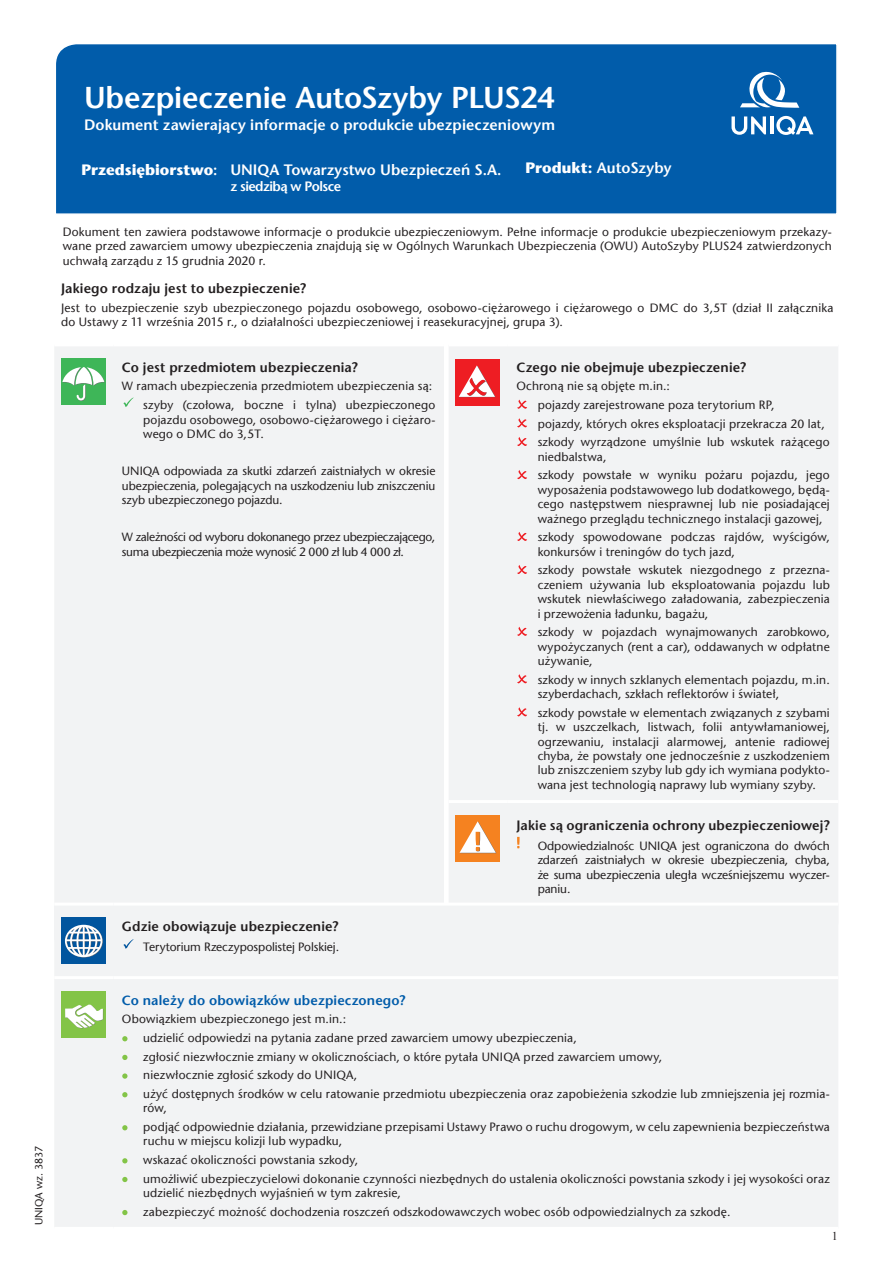
<style>
.page{position:relative;width:893px;height:1263px;background:#fff}
.page>*{position:absolute;margin:0;border:0;box-sizing:border-box;transform-origin:0 0}
.t1{font:600 30px "Stone Sans Pl";letter-spacing:-.005em;color:#fff}
.t2{font:600 15px "Stone Sans Pl";letter-spacing:.005em;color:#fff}
.t3{font:600 13.5px "Stone Sans Pl";letter-spacing:.01em;color:#231f20}
.t4{font:600 13.5px "Stone Sans Pl";letter-spacing:.01em;color:#015caa}
.t5{font:600 13.5px "Stone Sans Pl";letter-spacing:-.04em;color:#fff}
.t6{font:12px/14.4px "Stone Sans Pl";letter-spacing:.015em;color:#231f20}
.t7{font:12px/14.4px "Stone Sans Pl";letter-spacing:-.025em;color:#231f20}
.t8{font:12px "Stone Sans Pl";letter-spacing:-.005em;color:#231f20}
.t9{font:12px "Times New Roman";color:#231f20}
.t10{font:10.5px "Stone Sans Pl";color:#231f20}
.s1{font-weight:700}
</style>
<div class="page">
<div style="left:449px;top:347px;width:389px;height:555px;background:#f2f3f4"></div>
<hr style="left:507px;top:346px;width:2px;height:454px;background:#f2f3f4">
<hr style="left:507px;top:803px;width:2px;height:120px;background:#f2f3f4">
<hr style="left:449px;top:800px;width:59px;height:3px;background:#fff">
<hr style="left:508px;top:800px;width:330px;height:3px;background:#fff">
<div style="left:455px;top:359px;width:45px;height:46px;background:#ee1d23"></div>
<svg style="left:459px;top:365px;width:37px;height:32px"></svg>
<svg style="left:517px;top:400px;width:10px;height:9px"></svg>
<svg style="left:517px;top:418px;width:10px;height:9px"></svg>
<svg style="left:517px;top:437px;width:10px;height:9px"></svg>
<svg style="left:517px;top:470px;width:10px;height:9px"></svg>
<svg style="left:517px;top:532px;width:10px;height:9px"></svg>
<svg style="left:517px;top:565px;width:10px;height:9px"></svg>
<svg style="left:517px;top:627px;width:10px;height:9px"></svg>
<svg style="left:517px;top:674px;width:10px;height:9px"></svg>
<svg style="left:517px;top:707px;width:10px;height:9px"></svg>
<div style="left:455px;top:815px;width:45px;height:46px;background:#f58220"></div>
<svg style="left:460px;top:821px;width:36px;height:32px"></svg>
<svg style="left:517px;top:837px;width:3px;height:11px"></svg>
<div style="left:55px;top:347px;width:389px;height:555px;background:#f2f3f4"></div>
<hr style="left:113px;top:346px;width:1px;height:594px;background:#f2f3f4">
<div style="left:61px;top:358px;width:45px;height:46px;background:#3eb658"></div>
<svg style="left:62px;top:367px;width:43px;height:34px"></svg>
<svg style="left:123px;top:397px;width:10px;height:10px"></svg>
<div style="left:56px;top:44px;width:781px;height:170px;background:#015caa"></div>
<svg style="left:731px;top:116px;width:35px;height:19px"></svg>
<hr style="left:770px;top:116px;width:3px;height:18px;background:#fff">
<svg style="left:776px;top:116px;width:37px;height:19px"></svg>
<svg style="left:740px;top:71px;width:59px;height:37px"></svg>
<div style="left:54px;top:906px;width:784px;height:321px;background:#f2f3f4"></div>
<hr style="left:113px;top:905px;width:1px;height:71px;background:#f2f3f4">
<hr style="left:113px;top:979px;width:1px;height:248px;background:#f2f3f4">
<hr style="left:113px;top:902px;width:725px;height:3px;background:#fff">
<hr style="left:54px;top:976px;width:59px;height:3px;background:#fff">
<hr style="left:113px;top:976px;width:725px;height:3px;background:#fff">
<div style="left:61px;top:918px;width:45px;height:46px;background:#01559e"></div>
<svg style="left:65px;top:925px;width:38px;height:32px"></svg>
<svg style="left:123px;top:939px;width:10px;height:10px"></svg>
<div style="left:61px;top:991px;width:45px;height:46px;background:#83c447"></div>
<svg style="left:65px;top:1004px;width:38px;height:24px"></svg>
<svg style="left:122px;top:1036px;width:6px;height:5px"></svg>
<svg style="left:122px;top:1055px;width:6px;height:5px"></svg>
<svg style="left:122px;top:1073px;width:6px;height:6px"></svg>
<svg style="left:122px;top:1092px;width:6px;height:5px"></svg>
<svg style="left:122px;top:1125px;width:6px;height:5px"></svg>
<svg style="left:122px;top:1158px;width:6px;height:5px"></svg>
<svg style="left:122px;top:1177px;width:6px;height:5px"></svg>
<svg style="left:122px;top:1210px;width:6px;height:5px"></svg>
<p class="t10" style="left:33px;top:1225px;width:81px;rotate:-90deg">UNIQA wz. 3837</p>
<h1 class="t1" style="left:84px;top:79px;width:472px">Ubezpieczenie AutoSzyby PLUS24</h1>
<p class="t2" style="left:84px;top:116px;width:472px">Dokument zawierający informacje o produkcie ubezpieczeniowym</p>
<p class="t2" style="left:82px;top:161px;width:421px"><span class="s1">Przedsiębiorstwo</span>: UNIQA Towarzystwo Ubezpieczeń S.A.</p>
<p class="t5" style="left:230px;top:178px;width:112px">z siedzibą w Polsce</p>
<p class="t2" style="left:526px;top:159px;width:148px"><span class="s1">Produkt:</span> AutoSzyby</p>
<p class="t6" style="left:63px;top:224px;width:770px;text-align:justify">Dokument ten zawiera podstawowe informacje o produkcie ubezpieczeniowym. Pełne informacje o produkcie ubezpieczeniowym przekazy&shy;wane przed zawarciem umowy ubezpieczenia znajdują się w Ogólnych Warunkach Ubezpieczenia (OWU) AutoSzyby PLUS24 zatwierdzonych uchwałą zarządu z 15 grudnia 2020 r.</p>
<p class="t3" style="left:61px;top:280px;width:246px">Jakiego rodzaju jest to ubezpieczenie?</p>
<p class="t6" style="left:61px;top:301px;width:774px">Jest to ubezpieczenie szyb ubezpieczonego pojazdu osobowego, osobowo-ciężarowego i ciężarowego o DMC do 3,5T (dział II załącznika do Ustawy z 11 września 2015 r., o działalności ubezpieczeniowej i reasekuracyjnej, grupa 3).</p>
<p class="t3" style="left:122px;top:359px;width:237px">Co jest przedmiotem ubezpieczenia?</p>
<p class="t6" style="left:122px;top:377px;width:315px;line-height:18.6px;text-align:right">W ramach ubezpieczenia przedmiotem ubezpieczenia są: szyby (czołowa, boczne i tylna) ubezpieczonego</p>
<p class="t6" style="left:143px;top:412px;width:294px">pojazdu osobowego, osobowo-ciężarowego i ciężaro&shy;wego o DMC do 3,5T.</p>
<p class="t6" style="left:122px;top:464px;width:315px;text-align:justify">UNIQA odpowiada za skutki zdarzeń zaistniałych w okresie ubezpieczenia, polegających na uszkodzeniu lub zniszczeniu szyb ubezpieczonego pojazdu.</p>
<p class="t7" style="left:122px;top:530px;width:315px">W zależności od wyboru dokonanego przez ubezpieczającego, suma ubezpieczenia może wynosić 2 000 zł lub 4 000 zł.</p>
<p class="t3" style="left:516px;top:359px;width:231px">Czego nie obejmuje ubezpieczenie?</p>
<p class="t6" style="left:538px;top:377px;width:294px;line-height:18.6px;text-indent:-21px">Ochroną nie są objęte m.in.:<br>pojazdy zarejestrowane poza terytorium RP,<br>pojazdy, których okres eksploatacji przekracza 20 lat, szkody wyrządzone umyślnie lub wskutek rażącego</p>
<p class="t6" style="left:538px;top:447px;width:294px;line-height:18.6px">niedbalstwa,<br>szkody powstałe w wyniku pożaru pojazdu, jego</p>
<p class="t6" style="left:538px;top:482px;width:294px;text-align:justify">wyposażenia podstawowego lub dodatkowego, będą&shy;cego następstwem niesprawnej lub nie posiadającej ważnego przeglądu technicznego instalacji gazowej,</p>
<p class="t6" style="left:538px;top:530px;width:294px">szkody spowodowane podczas rajdów, wyścigów, konkursów i treningów do tych jazd,</p>
<p class="t6" style="left:538px;top:563px;width:294px;text-align:justify">szkody powstałe wskutek niezgodnego z przezna&shy;czeniem używania lub eksploatowania pojazdu lub wskutek niewłaściwego załadowania, zabezpieczenia i przewożenia ładunku, bagażu,</p>
<p class="t6" style="left:538px;top:625px;width:294px;text-align:justify">szkody w pojazdach wynajmowanych zarobkowo, wypożyczanych (rent a car), oddawanych w odpłatne używanie,</p>
<p class="t6" style="left:538px;top:672px;width:294px">szkody w innych szklanych elementach pojazdu, m.in. szyberdachach, szkłach reflektorów i świateł,</p>
<p class="t6" style="left:538px;top:705px;width:294px;text-align:justify">szkody powstałe w elementach związanych z szybami tj. w uszczelkach, listwach, folii antywłamaniowej, ogrzewaniu, instalacji alarmowej, antenie radiowej chyba, że powstały one jednocześnie z uszkodzeniem lub zniszczeniem szyby lub gdy ich wymiana podykto&shy;wana jest technologią naprawy lub wymiany szyby.</p>
<p class="t3" style="left:516px;top:817px;width:315px">Jakie są ograniczenia ochrony ubezpieczeniowej?</p>
<p class="t6" style="left:538px;top:838px;width:294px;text-align:justify">Odpowiedzialnośc UNIQA jest ograniczona do dwóch zdarzeń zaistniałych w okresie ubezpieczenia, chyba, że suma ubezpieczenia uległa wcześniejszemu wyczer&shy;paniu.</p>
<p class="t3" style="left:122px;top:918px;width:218px">Gdzie obowiązuje ubezpieczenie?</p>
<p class="t8" style="left:143px;top:940px;width:197px">Terytorium Rzeczypospolistej Polskiej.</p>
<p class="t4" style="left:122px;top:992px;width:285px">Co należy do obowiązków ubezpieczonego?</p>
<p class="t6" style="left:143px;top:1010px;width:688px;line-height:18.6px;text-indent:-21px">Obowiązkiem ubezpieczonego jest m.in.:<br>udzielić odpowiedzi na pytania zadane przed zawarciem umowy ubezpieczenia,<br>zgłosić niezwłocznie zmiany w okolicznościach, o które pytała UNIQA przed zawarciem umowy,<br>niezwłocznie zgłosić szkody do UNIQA,<br>użyć dostępnych środków w celu ratowanie przedmiotu ubezpieczenia oraz zapobieżenia szkodzie lub zmniejszenia jej rozmia-</p>
<p class="t6" style="left:143px;top:1099px;width:688px;line-height:18.6px">rów,<br>podjąć odpowiednie działania, przewidziane przepisami Ustawy Prawo o ruchu drogowym, w celu zapewnienia bezpieczeństwa</p>
<p class="t6" style="left:143px;top:1132px;width:688px;line-height:18.6px">ruchu w miejscu kolizji lub wypadku,<br>wskazać okoliczności powstania szkody,<br>umożliwić ubezpieczycielowi dokonanie czynności niezbędnych do ustalenia okoliczności powstania szkody i jej wysokości oraz</p>
<p class="t6" style="left:143px;top:1183px;width:589px;line-height:18.6px">udzielić niezbędnych wyjaśnień w tym zakresie,<br>zabezpieczyć możność dochodzenia roszczeń odszkodowawczych wobec osób odpowiedzialnych za szkodę.</p>
<p class="t9" style="left:832px;top:1227px;width:7px">1</p>
</div>
